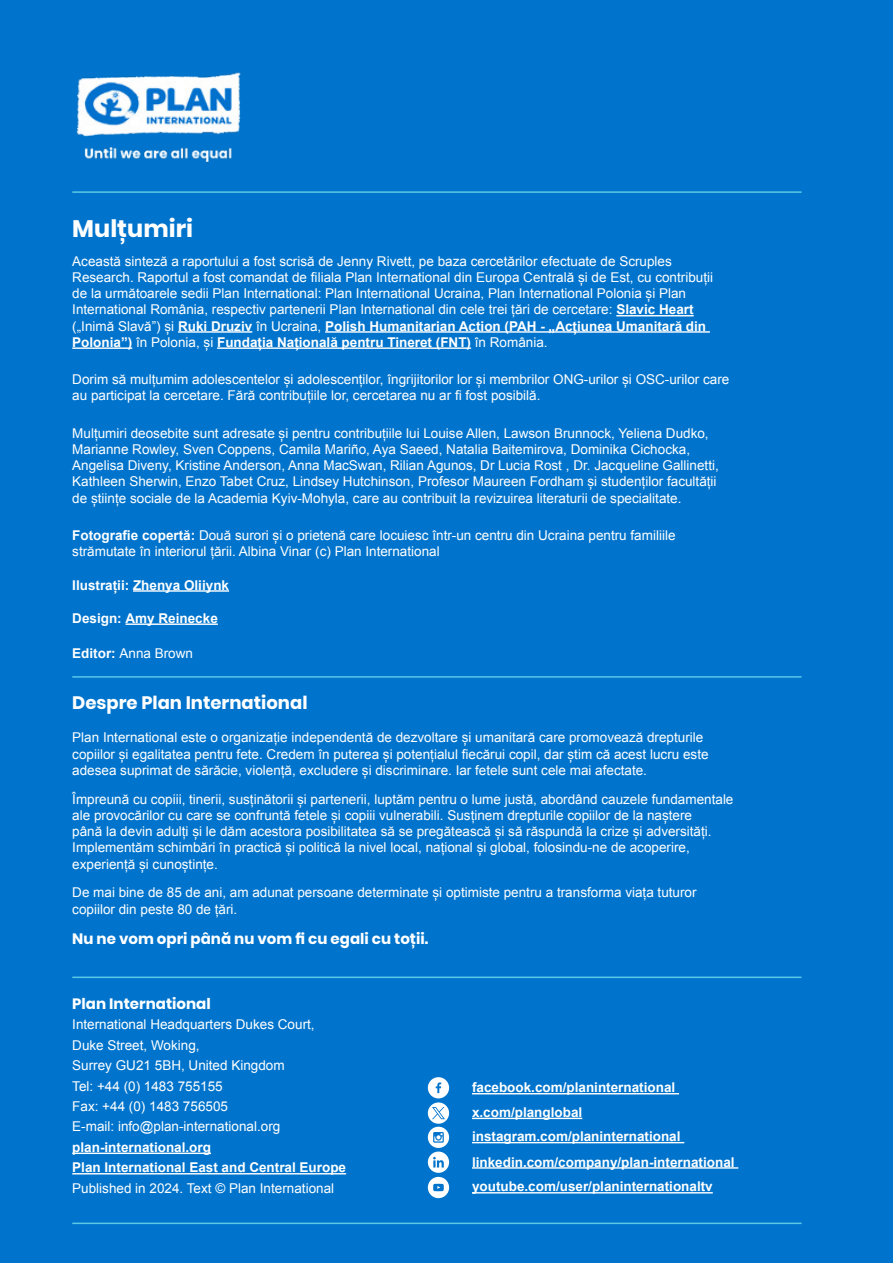
<style>
.page{position:relative;width:893px;height:1263px;background:#0074cc}
.page>*{position:absolute;margin:0;border:0;box-sizing:border-box;transform-origin:0 0}
.t1{font:700 24px "Poppins";color:#fff}
.t2{font:700 18px "Poppins";color:#fff}
.t3{font:700 15px "Poppins";color:#fff}
.t4{font:13.5px/16.2px "Arial";color:#fff}
.t5{font:700 13.5px/20.4px "Arial";color:#fff}
.s1{font-weight:700}
</style>
<div class="page">
<hr style="left:616px;top:315px;width:78px;height:1px;background:#fff">
<hr style="left:178px;top:331px;width:74px;height:2px;background:#fff">
<hr style="left:325px;top:331px;width:385px;height:2px;background:#fff">
<hr style="left:72px;top:347px;width:60px;height:2px;background:#fff">
<hr style="left:217px;top:347px;width:254px;height:2px;background:#fff">
<hr style="left:133px;top:590px;width:96px;height:2px;background:#fff">
<hr style="left:126px;top:623px;width:92px;height:2px;background:#fff">
<hr style="left:72px;top:191px;width:729px;height:2px;background:#5ac9e6">
<hr style="left:72px;top:676px;width:729px;height:2px;background:#5ac9e6">
<hr style="left:72px;top:976px;width:729px;height:2px;background:#5ac9e6">
<hr style="left:72px;top:1222px;width:729px;height:2px;background:#5ac9e6">
<hr style="left:72px;top:1152px;width:139px;height:2px;background:#fff">
<hr style="left:72px;top:1173px;width:274px;height:1px;background:#fff">
<hr style="left:472px;top:1192px;width:241px;height:1px;background:#fff">
<hr style="left:472px;top:1167px;width:266px;height:2px;background:#fff">
<hr style="left:472px;top:1142px;width:212px;height:1px;background:#fff">
<hr style="left:472px;top:1118px;width:110px;height:1px;background:#fff">
<hr style="left:472px;top:1093px;width:207px;height:1px;background:#fff">
<svg style="left:428px;top:1077px;width:21px;height:121px"></svg>
<img style="left:76px;top:72px;width:165px;height:91px">
<h1 class="t1" style="left:72px;top:214px;width:122px">Mulțumiri</h1>
<p class="t4" style="left:72px;top:253px;width:642px">Această sinteză a raportului a fost scrisă de Jenny Rivett, pe baza cercetărilor efectuate de Scruples Research. Raportul a fost comandat de filiala Plan International din Europa Centrală și de Est, cu contribuții de la următoarele sedii Plan International: Plan International Ucraina, Plan International Polonia și Plan International România, respectiv partenerii Plan International din cele trei țări de cercetare: <span class="s1">Slavic Heart </span>(„Inimă Slavă”) și <span class="s1">Ruki Druziv</span> în Ucraina, <span class="s1">Polish Humanitarian Action (PAH - „Acțiunea Umanitară din Polonia”)</span> în Polonia, și <span class="s1">Fundația Națională pentru Tineret (FNT)</span> în România.</p>
<p class="t4" style="left:72px;top:371px;width:659px">Dorim să mulțumim adolescentelor și adolescenților, îngrijitorilor lor și membrilor ONG-urilor și OSC-urilor care au participat la cercetare. Fără contribuțiile lor, cercetarea nu ar fi fost posibilă.</p>
<p class="t4" style="left:72px;top:425px;width:648px">Mulțumiri deosebite sunt adresate și pentru contribuțiile lui Louise Allen, Lawson Brunnock, Yeliena Dudko, Marianne Rowley, Sven Coppens, Camila Mariño, Aya Saeed, Natalia Baitemirova, Dominika Cichocka, Angelisa Diveny, Kristine Anderson, Anna MacSwan, Rilian Agunos, Dr Lucia Rost , Dr. Jacqueline Gallinetti, Kathleen Sherwin, Enzo Tabet Cruz, Lindsey Hutchinson, Profesor Maureen Fordham și studenților facultății de științe sociale de la Academia Kyiv-Mohyla, care au contribuit la revizuirea literaturii de specialitate.</p>
<p class="t4" style="left:72px;top:527px;width:605px"><span class="s1">Fotografie copertă:</span> Două surori și o prietenă care locuiesc într-un centru din Ucraina pentru familiile strămutate în interiorul țării. Albina Vinar (c) Plan International</p>
<p class="t5" style="left:72px;top:575px;width:158px">Ilustrații: Zhenya Oliiynk</p>
<p class="t5" style="left:72px;top:608px;width:147px">Design: Amy Reinecke</p>
<p class="t4" style="left:72px;top:645px;width:122px"><span class="s1">Editor:</span> Anna Brown</p>
<h2 class="t2" style="left:72px;top:692px;width:237px">Despre Plan International</h2>
<p class="t4" style="left:72px;top:730px;width:638px">Plan International este o organizație independentă de dezvoltare și umanitară care promovează drepturile copiilor și egalitatea pentru fete. Credem în puterea și potențialul fiecărui copil, dar știm că acest lucru este adesea suprimat de sărăcie, violență, excludere și discriminare. Iar fetele sunt cele mai afectate.</p>
<p class="t4" style="left:72px;top:791px;width:663px">Împreună cu copiii, tinerii, susținătorii și partenerii, luptăm pentru o lume justă, abordând cauzele fundamentale ale provocărilor cu care se confruntă fetele și copiii vulnerabili. Susținem drepturile copiilor de la naștere<br>până la devin adulți și le dăm acestora posibilitatea să se pregătească și să răspundă la crize și adversități.<br>Implementăm schimbări în practică și politică la nivel local, național și global, folosindu-ne de acoperire, experiență și cunoștințe.</p>
<p class="t4" style="left:72px;top:885px;width:626px">De mai bine de 85 de ani, am adunat persoane determinate și optimiste pentru a transforma viața tuturor copiilor din peste 80 de țări.</p>
<p class="t3" style="left:72px;top:930px;width:358px">Nu ne vom opri până nu vom fi cu egali cu toții.</p>
<p class="t3" style="left:72px;top:995px;width:140px">Plan International</p>
<p class="t4" style="left:72px;top:1014px;width:244px;line-height:20.4px">International Headquarters Dukes Court,<br>Duke Street, Woking,<br>Surrey GU21 5BH, United Kingdom<br>Tel: +44 (0) 1483 755155<br>Fax: +44 (0) 1483 756505<br>E-mail: info@plan-international.org</p>
<p class="t5" style="left:72px;top:1137px;width:275px">plan-international.org<br>Plan International East and Central Europe</p>
<p class="t4" style="left:72px;top:1180px;width:263px">Published in 2024. Text © Plan International</p>
<p class="t5" style="left:472px;top:1177px;width:242px">youtube.com/user/planinternationaltv</p>
<p class="t5" style="left:472px;top:1078px;width:205px">facebook.com/planinternational</p>
<p class="t5" style="left:472px;top:1102px;width:112px">x.com/planglobal</p>
<p class="t5" style="left:472px;top:1127px;width:210px">instagram.com/planinternational</p>
<p class="t5" style="left:472px;top:1152px;width:264px">linkedin.com/company/plan-international</p>
</div>
